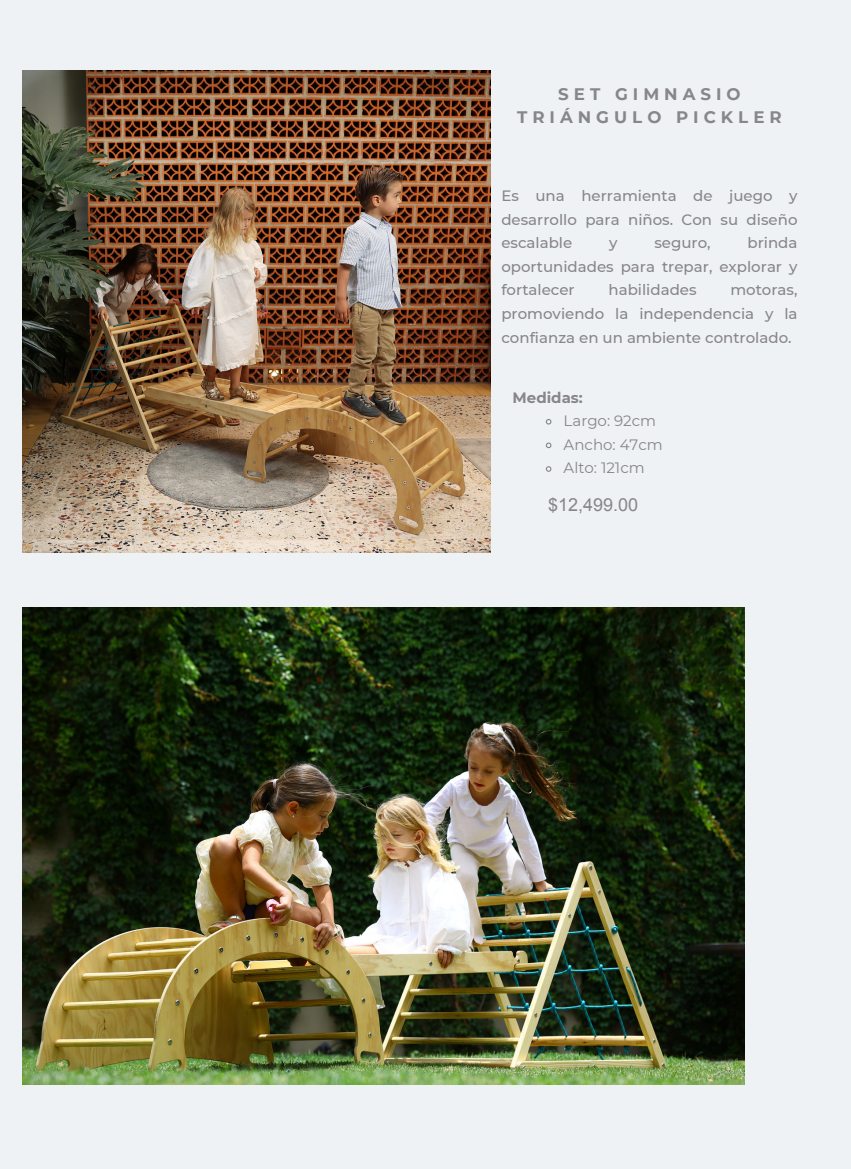
<style>
.page{position:relative;width:851px;height:1169px;background:#fff}
.page>*{position:absolute;margin:0;border:0;box-sizing:border-box;transform-origin:0 0}
.t1{font:18px "Arial";color:#87868a}
.t2{font:700 16.65px/22.5px "Montserrat";letter-spacing:.3em;color:#87868a;text-align:center}
.t3{font:500 15px/23.7px "Montserrat";color:#87868a;text-align:justify}
.t4{font:15px "Montserrat";color:#87868a}
.t5{font:700 15px "Montserrat";color:#87868a}
.s1{font-style:inherit}
</style>
<div class="page">
<div style="left:0;top:0;width:850px;height:1169px;background:#eef2f4"></div>
<img style="left:22px;top:71px;width:468px;height:481px">
<img style="left:22px;top:607px;width:722px;height:477px">
<svg style="left:545px;top:419px;width:7px;height:6px"></svg>
<svg style="left:545px;top:442px;width:7px;height:7px"></svg>
<svg style="left:545px;top:466px;width:7px;height:6px"></svg>
<p class="t2" style="left:517px;top:83px;width:266px">SET GIMNASIO<br>TRIÁNGULO PICKLER</p>
<p class="t3" style="left:501px;top:184px;width:298px">Es una herramienta de juego y desarrollo para niños. Con su diseño escalable</p>
<p class="t3" style="left:501px;top:231px;width:298px;text-indent:246px">brinda oportunidades para trepar, explorar y fortalecer</p>
<p class="t3" style="left:609px;top:231px;width:10px">y</p>
<p class="t3" style="left:654px;top:231px;width:58px">seguro,</p>
<p class="t3" style="left:608px;top:278px;width:90px">habilidades</p>
<p class="t3" style="left:501px;top:278px;width:298px;text-indent:229px">motoras, promoviendo la independencia y la confianza en un ambiente controlado.</p>
<p class="t5" style="left:512px;top:388px;width:72px">Medidas:</p>
<p class="t4" style="left:563px;top:412px;width:94px">Largo: 92cm</p>
<p class="t4" style="left:563px;top:435px;width:101px">Ancho: 47cm</p>
<p class="t4" style="left:563px;top:459px;width:83px">Alto: 121cm</p>
<p class="t1" style="left:548px;top:493px;width:92px">$<span class="s1">12</span>,<span class="s1">4</span>99.00</p>
</div>
